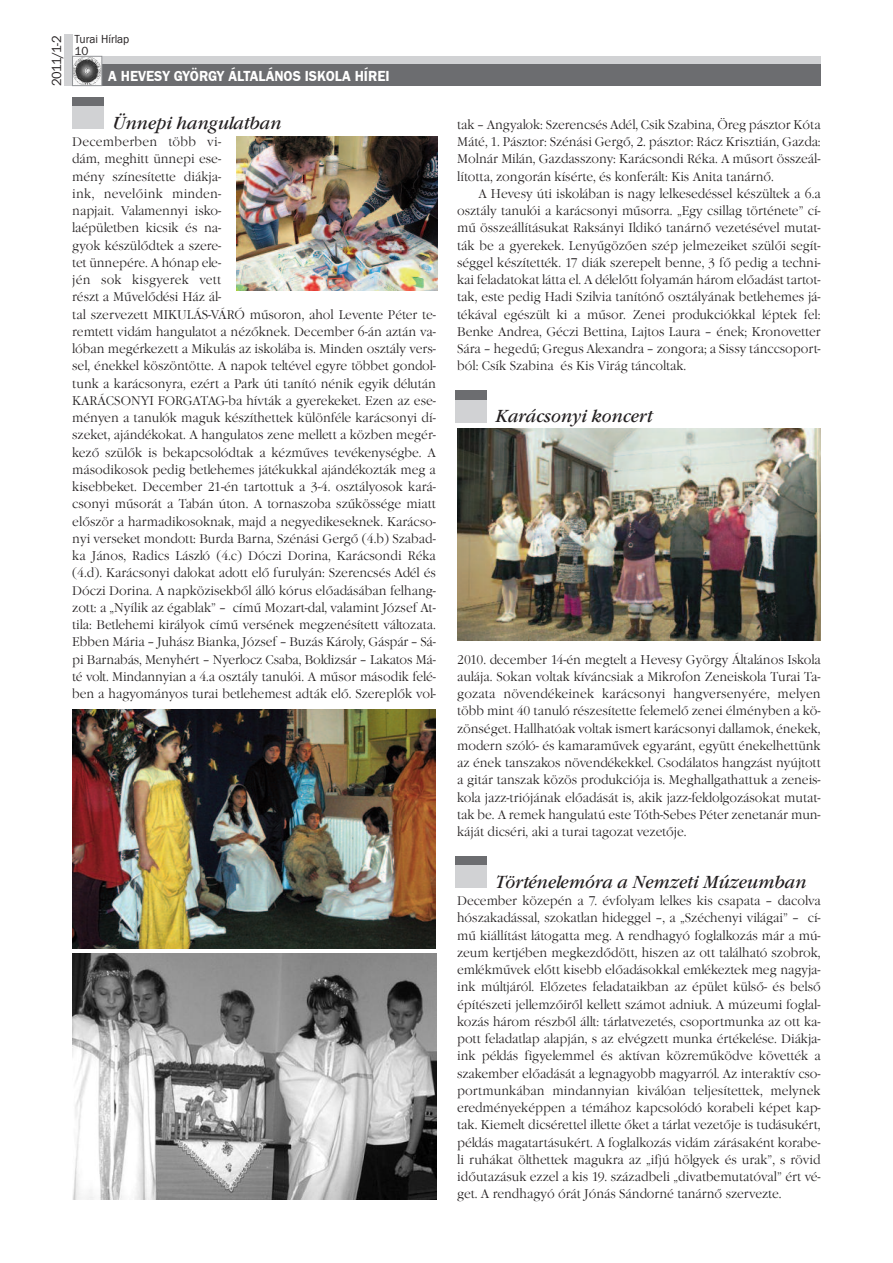
<style>
.page{position:relative;width:893px;height:1263px;background:#fff}
.page>*{position:absolute;margin:0;border:0;box-sizing:border-box;transform-origin:0 0}
.t1{font:italic 18px "Garamond Itc TEE";color:#231f20;scale:.95 1}
.t2{font:600 15px "Franklin Gothic Itc TEE";color:#fff;scale:.95 1}
.t3{font:13.5px "Franklin Gothic Itc TEE";color:#231f20;scale:.96 1}
.t4{font:300 13.05px/17.2px "Garamond Itc TEE";color:#231f20;text-align:justify;scale:.95 1}
.t5{font:12px/12px "Franklin Gothic Itc TEE";color:#231f20;scale:.95 1}
</style>
<div class="page">
<div style="left:102px;top:56px;width:719px;height:9px;background:#d1d2d4"></div>
<div style="left:102px;top:65px;width:719px;height:21px;background:#6c6d70"></div>
<div style="left:64px;top:35px;width:8px;height:51px;background:#d1d2d4"></div>
<img style="left:74px;top:58px;width:26px;height:26px">
<div style="left:72px;top:56px;width:30px;height:30px;border:1px solid #939598"></div>
<img style="left:457px;top:429px;width:364px;height:211px">
<div style="left:72px;top:97px;width:32px;height:10px;background:#6c6d70"></div>
<div style="left:72px;top:107px;width:32px;height:22px;background:#d1d2d4"></div>
<div style="left:455px;top:391px;width:32px;height:9px;background:#6c6d70"></div>
<div style="left:455px;top:400px;width:32px;height:23px;background:#d1d2d4"></div>
<div style="left:455px;top:856px;width:32px;height:9px;background:#6c6d70"></div>
<div style="left:455px;top:865px;width:32px;height:23px;background:#d1d2d4"></div>
<img style="left:236px;top:136px;width:202px;height:155px">
<img style="left:72px;top:954px;width:364px;height:245px">
<img style="left:72px;top:709px;width:364px;height:239px">
<p class="t3" style="left:49px;top:86px;width:54px;rotate:-90deg">2011/1-2</p>
<p class="t5" style="left:74px;top:33px;width:59px">Turai Hírlap<br>10</p>
<p class="t2" style="left:108px;top:67px;width:298px">A HEVESY GYÖRGY ÁLTALÁNOS ISKOLA HÍREI</p>
<h1 class="t1" style="left:113px;top:112px;width:179px">Ünnepi hangulatban</h1>
<p class="t4" style="left:72px;top:133px;width:384px;text-align:left">Decemberben több vi-<br>dám, meghitt ünnepi ese-<br>mény színesítette diákja-<br>ink, nevelőink minden-<br>napjait. Valamennyi isko-<br>laépületben kicsik és na-<br>gyok készülődtek a szere-<br>tet ünnepére. A hónap ele-<br>jén sok kisgyerek vett<br>részt a Művelődési Ház ál-<br>tal szervezett MIKULÁS-VÁRÓ műsoron, ahol Levente Péter te&shy;remtett vidám hangulatot a nézőknek. December 6-án aztán va&shy;lóban megérkezett a Mikulás az iskolába is. Minden osztály vers&shy;sel, énekkel köszöntötte. A napok teltével egyre többet gondol&shy;tunk a karácsonyra, ezért a Park úti tanító nénik egyik délután KARÁCSONYI FORGATAG-ba hívták a gyerekeket. Ezen az ese&shy;ményen a tanulók maguk készíthettek különféle karácsonyi dí&shy;szeket, ajándékokat. A hangulatos zene mellett a közben megér&shy;kező szülők is bekapcsolódtak a kézműves tevékenységbe. A másodikosok pedig betlehemes játékukkal ajándékozták meg a kisebbeket. December 21-én tartottuk a 3-4. osztályosok kará&shy;csonyi műsorát a Tabán úton. A tornaszoba szűkössége miatt először a harmadikosoknak, majd a negyedikeseknek. Karácso&shy;nyi verseket mondott: Burda Barna, Szénási Gergő (4.b) Szabad&shy;ka János, Radics László (4.c) Dóczi Dorina, Karácsondi Réka (4.d). Karácsonyi dalokat adott elő furulyán: Szerencsés Adél és Dóczi Dorina. A napközisekből álló kórus előadásában felhang&shy;zott: a „Nyílik az égablak” – című Mozart-dal, valamint József At&shy;tila: Betlehemi királyok című versének megzenésített változata.<br>Ebben Mária – Juhász Bianka, József – Buzás Károly, Gáspár – Sá&shy;pi Barnabás, Menyhért – Nyerlocz Csaba, Boldizsár – Lakatos Má&shy;té volt. Mindannyian a 4.a osztály tanulói. A műsor második felé&shy;ben a hagyományos turai betlehemest adták elő. Szereplők vol-</p>
<p class="t4" style="left:457px;top:116px;width:384px">tak – Angyalok: Szerencsés Adél, Csik Szabina, Öreg pásztor Kóta Máté, 1. Pásztor: Szénási Gergő, 2. pásztor: Rácz Krisztián, Gazda:<br>Molnár Milán, Gazdasszony: Karácsondi Réka. A műsort összeál&shy;lította, zongorán kísérte, és konferált: Kis Anita tanárnő.</p>
<p class="t4" style="left:457px;top:185px;width:384px;text-indent:21px">A Hevesy úti iskolában is nagy lelkesedéssel készültek a 6.a osztály tanulói a karácsonyi műsorra. „Egy csillag története” cí&shy;mű összeállításukat Raksányi Ildikó tanárnő vezetésével mutat&shy;ták be a gyerekek. Lenyűgözően szép jelmezeiket szülői segít&shy;séggel készítették. 17 diák szerepelt benne, 3 fő pedig a techni&shy;kai feladatokat látta el. A délelőtt folyamán három előadást tartot&shy;tak, este pedig Hadi Szilvia tanítónő osztályának betlehemes já&shy;tékával egészült ki a műsor. Zenei produkciókkal léptek fel:<br>Benke Andrea, Géczi Bettina, Lajtos Laura – ének; Kronovetter Sára – hegedű; Gregus Alexandra – zongora; a Sissy tánccsoport&shy;ból: Csík Szabina és Kis Virág táncoltak.</p>
<h1 class="t1" style="left:496px;top:405px;width:167px">Karácsonyi koncert</h1>
<p class="t4" style="left:457px;top:651px;width:384px">2010. december 14-én megtelt a Hevesy György Általános Iskola aulája. Sokan voltak kíváncsiak a Mikrofon Zeneiskola Turai Ta&shy;gozata növendékeinek karácsonyi hangversenyére, melyen több mint 40 tanuló részesítette felemelő zenei élményben a kö&shy;zönséget. Hallhatóak voltak ismert karácsonyi dallamok, énekek, modern szóló- és kamaraművek egyaránt, együtt énekelhettünk az ének tanszakos növendékekkel. Csodálatos hangzást nyújtott a gitár tanszak közös produkciója is. Meghallgathattuk a zeneis&shy;kola jazz-triójának előadását is, akik jazz-feldolgozásokat mutat&shy;tak be. A remek hangulatú este Tóth-Sebes Péter zenetanár mun&shy;káját dicséri, aki a turai tagozat vezetője.</p>
<h1 class="t1" style="left:496px;top:871px;width:329px">Történelemóra a Nemzeti Múzeumban</h1>
<p class="t4" style="left:457px;top:892px;width:384px">December közepén a 7. évfolyam lelkes kis csapata – dacolva hószakadással, szokatlan hideggel –, a „Széchenyi világai” – cí&shy;mű kiállítást látogatta meg. A rendhagyó foglalkozás már a mú&shy;zeum kertjében megkezdődött, hiszen az ott található szobrok, emlékművek előtt kisebb előadásokkal emlékeztek meg nagyja&shy;ink múltjáról. Előzetes feladataikban az épület külső- és belső építészeti jellemzőiről kellett számot adniuk. A múzeumi foglal&shy;kozás három részből állt: tárlatvezetés, csoportmunka az ott ka&shy;pott feladatlap alapján, s az elvégzett munka értékelése. Diákja&shy;ink példás figyelemmel és aktívan közreműködve követték a szakember előadását a legnagyobb magyarról. Az interaktív cso&shy;portmunkában mindannyian kiválóan teljesítettek, melynek eredményeképpen a témához kapcsolódó korabeli képet kap&shy;tak. Kiemelt dicsérettel illette őket a tárlat vezetője is tudásukért, példás magatartásukért. A foglalkozás vidám zárásaként korabe&shy;li ruhákat ölthettek magukra az „ifjú hölgyek és urak”, s rövid időutazásuk ezzel a kis 19. századbeli „divatbemutatóval” ért vé&shy;get. A rendhagyó órát Jónás Sándorné tanárnő szervezte.</p>
</div>
